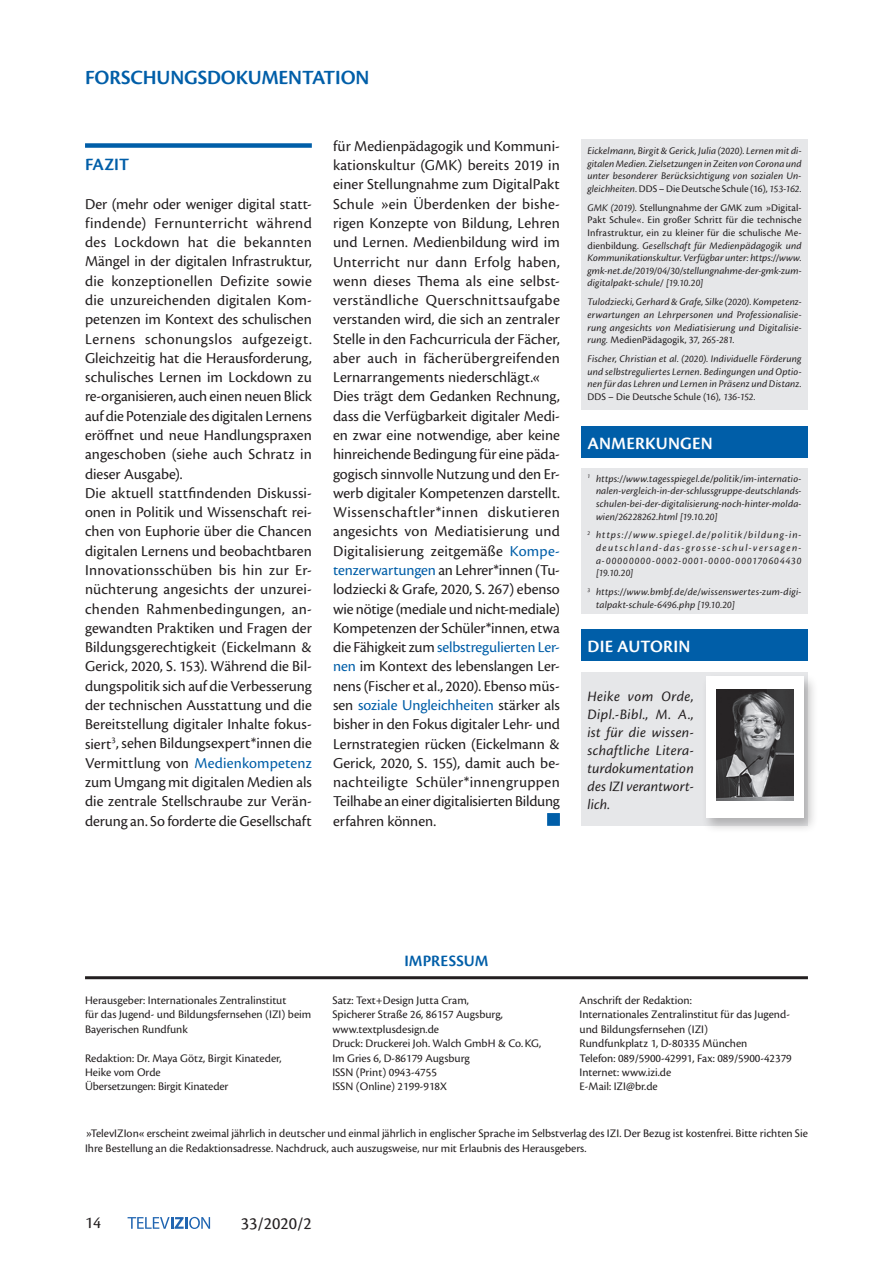
<style>
.page{position:relative;width:893px;height:1263px;background:#fff}
.page>*{position:absolute;margin:0;border:0;box-sizing:border-box;transform-origin:0 0}
.t1{font:600 21px "Cronos Pro";letter-spacing:-.005em;color:#005ea8}
.t2{font:600 18px "Cronos Pro";letter-spacing:.01em;color:#fff}
.t3{font:18px "Cronos Pro";color:#231f20}
.t4{font:600 18px "Cronos Pro";color:#005ea8}
.t5{font:17.25px "Cronos Pro";color:#231f20}
.t6{font:600 16.5px "Cronos Pro";letter-spacing:.01em;color:#005ea8}
.t7{font:15.75px/19.4px "Cronos Pro";color:#231f20}
.t8{font:italic 15px/18px "Cronos Pro";letter-spacing:.01em;color:#231f20;text-align:justify}
.t9{font:12px/14.4px "Cronos Pro";color:#231f20}
.t10{font:italic 10.5px/12.6px "Cronos Pro";letter-spacing:.015em;color:#231f20;text-align:justify}
.s1{color:#005ea8}
.s2{font-style:normal}
</style>
<div class="page">
<svg style="left:128px;top:1217px;width:82px;height:12px"></svg>
<div style="left:85px;top:143px;width:227px;height:5px;background:#005ea8"></div>
<div style="left:581px;top:468px;width:227px;height:145px;background:#e6e7e9"></div>
<div style="left:581px;top:426px;width:227px;height:31px;background:#005ea8"></div>
<div style="left:581px;top:139px;width:227px;height:270px;background:#e6e7e9"></div>
<div style="left:547px;top:813px;width:13px;height:13px;background:#005ea8;border:2px solid #005ea8"></div>
<hr style="left:85px;top:976px;width:723px;height:3px;background:#231f20">
<div style="left:581px;top:672px;width:227px;height:154px;background:#e6e7e9"></div>
<div style="left:701px;top:674px;width:117px;height:159px;background:#231f20;opacity:.28"></div>
<div style="left:706px;top:676px;width:98px;height:141px;background:#fff"></div>
<div style="left:581px;top:629px;width:227px;height:32px;background:#005ea8"></div>
<img style="left:716px;top:690px;width:77px;height:110px">
<h1 class="t1" style="left:85px;top:65px;width:286px">FORSCHUNGSDOKUMENTATION</h1>
<p class="t4" style="left:85px;top:154px;width:45px">FAZIT</p>
<p class="t7" style="left:85px;top:194px;width:228px">Der (mehr oder weniger digital statt&shy;findende) Fernunterricht während des Lockdown hat die bekannten Mängel in der digitalen Infrastruktur, die konzeptionellen Defizite sowie die unzureichenden digitalen Kom&shy;petenzen im Kontext des schulischen Lernens schonungslos aufgezeigt.<br>Gleichzeitig hat die Herausforderung, schulisches Lernen im Lockdown zu re-organisieren, auch einen neuen Blick auf die Potenziale des digitalen Lernens eröffnet und neue Handlungspraxen angeschoben (siehe auch Schratz in dieser Ausgabe).<br>Die aktuell stattfindenden Diskussi&shy;onen in Politik und Wissenschaft rei&shy;chen von Euphorie über die Chancen digitalen Lernens und beobachtbaren Innovationsschüben bis hin zur Er&shy;nüchterung angesichts der unzurei&shy;chenden Rahmenbedingungen, an&shy;gewandten Praktiken und Fragen der Bildungsgerechtigkeit (Eickelmann &amp; Gerick, 2020, S. 153). Während die Bil&shy;dungspolitik sich auf die Verbesserung der technischen Ausstattung und die Bereitstellung digitaler Inhalte fokus&shy;siert<sup>3</sup>, sehen Bildungsexpert*innen die Vermittlung von <span class="s1">Medienkompetenz </span>zum Umgang mit digitalen Medien als die zentrale Stellschraube zur Verän&shy;derung an. So forderte die Gesellschaft</p>
<p class="t7" style="left:333px;top:136px;width:228px">für Medienpädagogik und Kommuni&shy;kationskultur (GMK) bereits 2019 in einer Stellungnahme zum DigitalPakt Schule »ein Überdenken der bishe&shy;rigen Konzepte von Bildung, Lehren und Lernen. Medienbildung wird im Unterricht nur dann Erfolg haben, wenn dieses Thema als eine selbst&shy;verständliche Querschnittsaufgabe verstanden wird, die sich an zentraler Stelle in den Fachcurricula der Fächer, aber auch in fächerübergreifenden Lernarrangements niederschlägt.« Dies trägt dem Gedanken Rechnung, dass die Verfügbarkeit digitaler Medi&shy;en zwar eine notwendige, aber keine hinreichende Bedingung für eine päda&shy;gogisch sinnvolle Nutzung und den Er&shy;werb digitaler Kompetenzen darstellt.<br>Wissenschaftler*innen diskutieren angesichts von Mediatisierung und Digitalisierung zeitgemäße <span class="s1">Kompe&shy;tenzerwartungen</span> an Lehrer*innen (Tu&shy;lodziecki &amp; Grafe, 2020, S. 267) ebenso wie nötige (mediale und nicht-mediale)<br>Kompetenzen der Schüler*innen, etwa die Fähigkeit zum <span class="s1">selbstregulierten Ler&shy;nen</span> im Kontext des lebenslangen Ler&shy;nens (Fischer et al., 2020). Ebenso müs&shy;sen <span class="s1">soziale Ungleichheiten</span> stärker als bisher in den Fokus digitaler Lehr- und Lernstrategien rücken (Eickelmann &amp; Gerick, 2020, S. 155), damit auch be&shy;nachteiligte Schüler*innengruppen Teilhabe an einer digitalisierten Bildung erfahren können.</p>
<p class="t10" style="left:587px;top:145px;width:216px">Eickelmann, Birgit &amp; Gerick, Julia (2020). Lernen mit di&shy;gitalen Medien. Zielsetzungen in Zeiten von Corona und unter besonderer Berücksichtigung von sozialen Un&shy;gleichheiten. <span class="s2">DDS – Die Deutsche Schule (16)</span>, 153-162.</p>
<p class="t10" style="left:587px;top:201px;width:216px">GMK (2019). <span class="s2">Stellungnahme der GMK zum »Digital-Pakt Schule«. Ein großer Schritt für die technische Infrastruktur, ein zu kleiner für die schulische Me&shy;dienbildung.</span> Gesellschaft für Medienpädagogik und Kommunikationskultur. Verfügbar unter: https://www. gmk-net.de/2019/04/30/stellungnahme-der-gmk-zum&shy;digitalpakt-schule/ [19.10.20]</p>
<p class="t10" style="left:587px;top:296px;width:216px">Tulodziecki, Gerhard &amp; Grafe, Silke (2020). Kompetenz&shy;erwartungen an Lehrpersonen und Professionalisie&shy;rung angesichts von Mediatisierung und Digitalisie&shy;rung. <span class="s2">MedienPädagogik, 37</span>, 265-281.</p>
<p class="t10" style="left:587px;top:353px;width:216px">Fischer, Christian et al. (2020). Individuelle Förderung und selbstreguliertes Lernen. Bedingungen und Optio&shy;nen für das Lehren und Lernen in Präsenz und Distanz.<br><span class="s2">DDS – Die Deutsche Schule (16)</span>, 136-152.</p>
<p class="t2" style="left:588px;top:433px;width:127px">ANMERKUNGEN</p>
<p class="t10" style="left:596px;top:472px;width:207px;text-indent:-8px"><sup>1</sup> https://www.tagesspiegel.de/politik/im-internatio&shy;nalen-vergleich-in-der-schlussgruppe-deutschlands&shy;schulen-bei-der-digitalisierung-noch-hinter-molda&shy;wien/26228262.html [19.10.20]</p>
<p class="t10" style="left:596px;top:529px;width:207px;text-indent:-9px"><sup>2</sup> https://www.spiegel.de/politik/bildung-in&shy;deutschland-das-grosse-schul-versagen&shy;a-00000000-0002-0001-0000-000170604430 [19.10.20]</p>
<p class="t10" style="left:596px;top:586px;width:207px;text-indent:-8px"><sup>3</sup> https://www.bmbf.de/de/wissenswertes-zum-digi&shy;talpakt-schule-6496.php [19.10.20]</p>
<p class="t2" style="left:588px;top:636px;width:104px">DIE AUTORIN</p>
<p class="t8" style="left:587px;top:687px;width:108px">Heike vom Orde, Dipl.-Bibl., M. A., ist für die wissen&shy;schaftliche Litera&shy;turdokumentation des IZI verantwort&shy;lich.</p>
<p class="t6" style="left:404px;top:951px;width:86px">IMPRESSUM</p>
<p class="t9" style="left:332px;top:993px;width:210px">Satz: Text+Design Jutta Cram,<br>Spicherer Straße 26, 86157 Augsburg, www.textplusdesign.de<br>Druck: Druckerei Joh. Walch GmbH &amp; Co.KG,<br>Im Gries 6, D-86179 Augsburg<br>ISSN (Print) 0943-4755<br>ISSN (Online) 2199-918X</p>
<p class="t9" style="left:580px;top:993px;width:214px">Anschrift der Redaktion:<br>Internationales Zentralinstitut für das Jugend&shy;und Bildungsfernsehen (IZI)<br>Rundfunkplatz 1, D-80335 München<br>Telefon: 089/5900-42991, Fax: 089/5900-42379<br>Internet: www.izi.de<br>E-Mail: IZI@br.de</p>
<p class="t9" style="left:85px;top:1126px;width:724px">»TelevIZIon« erscheint zweimal jährlich in deutscher und einmal jährlich in englischer Sprache im Selbstverlag des IZI. Der Bezug ist kostenfrei. Bitte richten Sie<br>Ihre Bestellung an die Redaktionsadresse. Nachdruck, auch auszugsweise, nur mit Erlaubnis des Herausgebers.</p>
<p class="t9" style="left:85px;top:993px;width:228px">Herausgeber: Internationales Zentralinstitut<br>für das Jugend- und Bildungsfernsehen (IZI) beim<br>Bayerischen Rundfunk</p>
<p class="t9" style="left:85px;top:1051px;width:198px">Redaktion: Dr. Maya Götz, Birgit Kinateder,<br>Heike vom Orde<br>Übersetzungen: Birgit Kinateder</p>
<p class="t5" style="left:85px;top:1213px;width:17px">14</p>
<p class="t3" style="left:241px;top:1213px;width:73px">33/2020/2</p>
</div>
